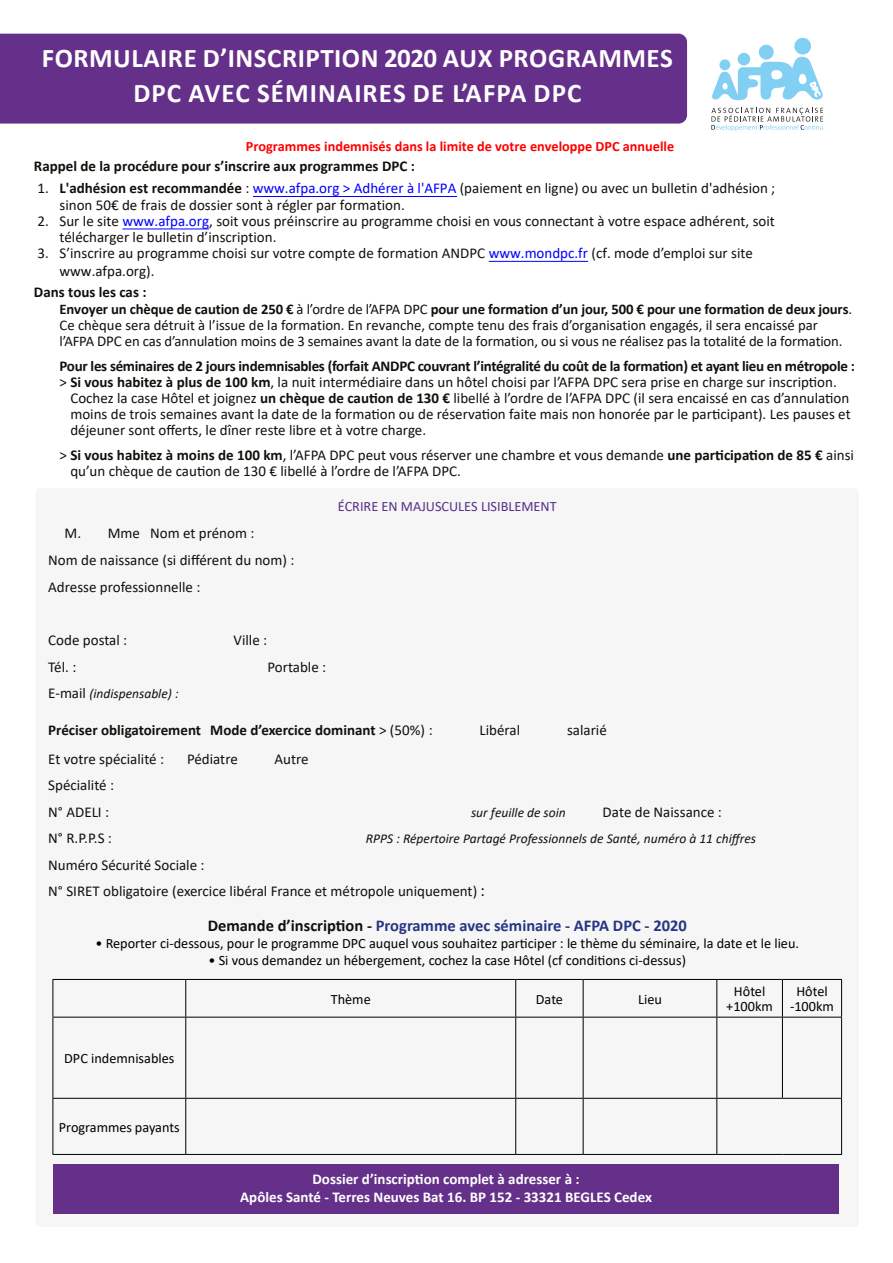
<style>
.page{position:relative;width:893px;height:1263px;background:#fff}
.page>*{position:absolute;margin:0;border:0;box-sizing:border-box;transform-origin:0 0}
.t1{font:700 27px/34.5px "Calibri";letter-spacing:.02em;color:#fff;text-align:center}
.t2{font:700 16.5px "Calibri";color:#283583}
.t3{font:15px/16.2px "Calibri";color:#12100b}
.t4{font:700 15px/16.2px "Calibri";letter-spacing:-.02em;color:#12100b}
.t5{font:700 15px "Calibri";color:#12100b}
.t6{font:700 15px/18px "Calibri";color:#fff;text-align:center}
.t7{font:14.7px/16.2px "Calibri";color:#12100b}
.t8{font:14.25px/15px "Calibri";color:#000;text-align:center}
.t9{font:700 14.25px "Calibri";color:#f00}
.t10{font:14.25px "Calibri";color:#582f88}
.t11{font:italic 13.5px "Calibri";color:#12100b}
.s1{font-weight:700}
.s2{color:#00f}
.s3{font-size:15px}
.s4{font-weight:400}
.s5{font-style:normal;font-size:15px}
.s6{font-size:16.5px;color:#000}
.s7{color:#12100b}
</style>
<div class="page">
<div style="left:36px;top:488px;width:823px;height:739px;background:#f6f6f7;border-radius:4px"></div>
<hr style="left:53px;top:979px;width:133px;height:1px;background:#000">
<hr style="left:53px;top:980px;width:1px;height:37px;background:#000">
<hr style="left:186px;top:979px;width:330px;height:1px;background:#000">
<hr style="left:185px;top:980px;width:1px;height:37px;background:#000">
<hr style="left:516px;top:979px;width:67px;height:1px;background:#000">
<hr style="left:515px;top:980px;width:1px;height:37px;background:#000">
<hr style="left:583px;top:979px;width:134px;height:1px;background:#000">
<hr style="left:583px;top:980px;width:1px;height:37px;background:#000">
<hr style="left:717px;top:979px;width:65px;height:1px;background:#000">
<hr style="left:716px;top:980px;width:1px;height:37px;background:#000">
<hr style="left:782px;top:979px;width:60px;height:1px;background:#000">
<hr style="left:782px;top:980px;width:1px;height:37px;background:#000">
<hr style="left:841px;top:980px;width:1px;height:37px;background:#000">
<hr style="left:53px;top:1017px;width:133px;height:1px;background:#000">
<hr style="left:53px;top:1017px;width:1px;height:81px;background:#000">
<hr style="left:186px;top:1017px;width:330px;height:1px;background:#000">
<hr style="left:185px;top:1017px;width:1px;height:81px;background:#000">
<hr style="left:516px;top:1017px;width:67px;height:1px;background:#000">
<hr style="left:515px;top:1017px;width:1px;height:81px;background:#000">
<hr style="left:583px;top:1017px;width:134px;height:1px;background:#000">
<hr style="left:583px;top:1017px;width:1px;height:81px;background:#000">
<hr style="left:717px;top:1017px;width:65px;height:1px;background:#000">
<hr style="left:716px;top:1017px;width:1px;height:81px;background:#000">
<hr style="left:782px;top:1017px;width:60px;height:1px;background:#000">
<hr style="left:782px;top:1017px;width:1px;height:81px;background:#000">
<hr style="left:841px;top:1017px;width:1px;height:81px;background:#000">
<hr style="left:53px;top:1098px;width:133px;height:1px;background:#000">
<hr style="left:53px;top:1099px;width:1px;height:55px;background:#000">
<hr style="left:186px;top:1098px;width:330px;height:1px;background:#000">
<hr style="left:185px;top:1099px;width:1px;height:55px;background:#000">
<hr style="left:516px;top:1098px;width:67px;height:1px;background:#000">
<hr style="left:515px;top:1099px;width:1px;height:55px;background:#000">
<hr style="left:583px;top:1098px;width:134px;height:1px;background:#000">
<hr style="left:583px;top:1099px;width:1px;height:55px;background:#000">
<hr style="left:717px;top:1098px;width:65px;height:1px;background:#000">
<hr style="left:716px;top:1099px;width:1px;height:55px;background:#000">
<hr style="left:782px;top:1098px;width:60px;height:1px;background:#000">
<hr style="left:841px;top:1099px;width:1px;height:55px;background:#000">
<hr style="left:53px;top:1154px;width:133px;height:1px;background:#000">
<hr style="left:186px;top:1154px;width:330px;height:1px;background:#000">
<hr style="left:516px;top:1154px;width:67px;height:1px;background:#000">
<hr style="left:583px;top:1154px;width:134px;height:1px;background:#000">
<hr style="left:717px;top:1154px;width:65px;height:1px;background:#000">
<hr style="left:782px;top:1154px;width:60px;height:1px;background:#000">
<hr style="left:489px;top:261px;width:99px;height:1px;background:#00f">
<hr style="left:122px;top:228px;width:87px;height:1px;background:#00f">
<hr style="left:253px;top:196px;width:203px;height:1px;background:#00f">
<div style="left:53px;top:1164px;width:786px;height:50px;background:#653089"></div>
<div style="left:0;top:34px;width:687px;height:90px;background:#653089"></div>
<div style="left:794px;top:38px;width:17px;height:17px;background:#82cff4;border-radius:50%"></div>
<div style="left:759px;top:45px;width:15px;height:15px;background:#82cff4;border-radius:50%"></div>
<div style="left:738px;top:53px;width:12px;height:12px;background:#82cff4;border-radius:50%"></div>
<svg style="left:712px;top:57px;width:111px;height:43px"></svg>
<svg style="left:711px;top:108px;width:112px;height:23px"></svg>
<h1 class="t1" style="left:42px;top:41px;width:633px">FORMULAIRE D’INSCRIPTION 2020 AUX PROGRAMMES<br>DPC AVEC SÉMINAIRES DE L’AFPA DPC</h1>
<p class="t9" style="left:246px;top:137px;width:430px">Programmes indemnisés dans la limite de votre enveloppe DPC annuelle</p>
<p class="t5" style="left:34px;top:156px;width:382px">Rappel de la procédure pour s’inscrire aux programmes DPC :</p>
<p class="t3" style="left:59px;top:180px;width:717px;text-indent:-22px">1. <span class="s1">L'adhésion est recommandée</span> : <span class="s2">www.afpa.org &gt; Adhérer à l'AFPA</span> (paiement en ligne) ou avec un bulletin d'adhésion ; sinon 50€ de frais de dossier sont à régler par formation.</p>
<p class="t3" style="left:59px;top:212px;width:717px;text-indent:-22px">2. Sur le site <span class="s2">www.afpa.org</span>, soit vous préinscrire au programme choisi en vous connectant à votre espace adhérent, soit télécharger le bulletin d’inscription.</p>
<p class="t3" style="left:59px;top:244px;width:695px;line-height:18px;text-indent:-22px">3. S’inscrire au programme choisi sur votre compte de formation ANDPC <span class="s2">www.mondpc.fr</span> (cf. mode d’emploi sur site www.afpa.org).</p>
<p class="t5" style="left:34px;top:282px;width:114px">Dans tous les cas :</p>
<p class="t7" style="left:60px;top:300px;width:794px"><span class="s1">Envoyer un chèque de caution de 250 €</span> à l’ordre de l’AFPA DPC <span class="s1">pour une formation d’un jour, 500 € pour une formation de deux jours</span>.<br>Ce chèque sera détruit à l’issue de la formation. En revanche, compte tenu des frais d’organisation engagés, il sera encaissé par l’AFPA <span class="s3">DPC</span> en cas d’annulation moins de 3 semaines avant la date de la formation, ou si vous ne réalisez pas la totalité de la formation.</p>
<p class="t4" style="left:60px;top:357px;width:797px">Pour les séminaires de 2 jours indemnisables (forfait ANDPC couvrant l’intégralité du coût de la formation) et ayant lieu en métropole : <span class="s4">&gt;</span> Si vous habitez à plus de 100 km<span class="s4">, la nuit intermédiaire dans un hôtel choisi par l’AFPA DPC sera prise en charge sur inscription.</span></p>
<p class="t3" style="left:70px;top:390px;width:782px;text-align:justify">Cochez la case Hôtel et joignez <span class="s1">un chèque de caution de 130 €</span> libellé à l’ordre de l’AFPA DPC (il sera encaissé en cas d’annulation moins de trois semaines avant la date de la formation ou de réservation faite mais non honorée par le participant). Les pauses et déjeuner sont offerts, le dîner reste libre et à votre charge.</p>
<p class="t3" style="left:70px;top:447px;width:785px;text-indent:-11px">&gt; <span class="s1">Si vous habitez à moins de 100 km</span>, l’AFPA DPC peut vous réserver une chambre et vous demande <span class="s1">une participation de 85 €</span> ainsi qu’un chèque de caution de 130 € libellé à l’ordre de l’AFPA DPC.</p>
<p class="t3" style="left:48px;top:520px;width:248px;line-height:27px;text-indent:16px">M. Mme Nom et prénom :<br>Nom de naissance (si différent du nom) :<br>Adresse professionnelle :</p>
<p class="t10" style="left:338px;top:497px;width:220px">ÉCRIRE EN MAJUSCULES LISIBLEMENT</p>
<p class="t3" style="left:48px;top:632px;width:81px">Code postal :</p>
<p class="t3" style="left:234px;top:632px;width:35px">Ville :</p>
<p class="t3" style="left:48px;top:658px;width:30px">Tél. :</p>
<p class="t3" style="left:267px;top:658px;width:60px">Portable :</p>
<p class="t11" style="left:48px;top:685px;width:132px"><span class="s5">E-mail</span> (indispensable) :</p>
<p class="t5" style="left:48px;top:719px;width:386px">Préciser obligatoirement Mode d’exercice dominant <span class="s4">&gt; (50%) :</span></p>
<p class="t3" style="left:479px;top:722px;width:42px">Libéral</p>
<p class="t3" style="left:567px;top:722px;width:41px">salarié</p>
<p class="t3" style="left:48px;top:750px;width:117px">Et votre spécialité :</p>
<p class="t3" style="left:187px;top:750px;width:52px">Pédiatre</p>
<p class="t3" style="left:274px;top:750px;width:36px">Autre</p>
<p class="t3" style="left:48px;top:772px;width:67px;line-height:26.5px">Spécialité :<br>N° ADELI :<br>N° R.P.P.S :</p>
<p class="t11" style="left:471px;top:803px;width:96px">sur feuille de soin</p>
<p class="t3" style="left:603px;top:803px;width:121px">Date de Naissance :</p>
<p class="t11" style="left:366px;top:829px;width:392px">RPPS : Répertoire Partagé Professionnels de Santé, numéro à 11 chiffres</p>
<p class="t3" style="left:48px;top:851px;width:438px;line-height:26.2px">Numéro Sécurité Sociale :<br>N° SIRET obligatoire (exercice libéral France et métropole uniquement) <span class="s6">:</span></p>
<p class="t2" style="left:208px;top:913px;width:481px"><span class="s7">Demande d’inscription -</span> Programme avec séminaire - AFPA DPC - 2020</p>
<p class="t8" style="left:95px;top:935px;width:705px">• Reporter ci-dessous, pour le programme DPC auquel vous souhaitez participer : le thème du séminaire, la date et le lieu.</p>
<p class="t8" style="left:208px;top:952px;width:479px">• Si vous demandez un hébergement, cochez la case Hôtel (cf conditions ci-dessus)</p>
<p class="t8" style="left:331px;top:991px;width:41px">Thème</p>
<p class="t8" style="left:536px;top:991px;width:29px">Date</p>
<p class="t8" style="left:638px;top:991px;width:25px">Lieu</p>
<p class="t8" style="left:726px;top:983px;width:48px">Hôtel +100km</p>
<p class="t8" style="left:790px;top:983px;width:45px">Hôtel -100km</p>
<p class="t8" style="left:64px;top:1050px;width:112px">DPC indemnisables</p>
<p class="t8" style="left:59px;top:1119px;width:122px">Programmes payants</p>
<p class="t6" style="left:240px;top:1170px;width:413px">Dossier d’inscription complet à adresser à :<br>Apôles Santé - Terres Neuves Bat 16. BP 152 - 33321 BEGLES Cedex</p>
</div>
